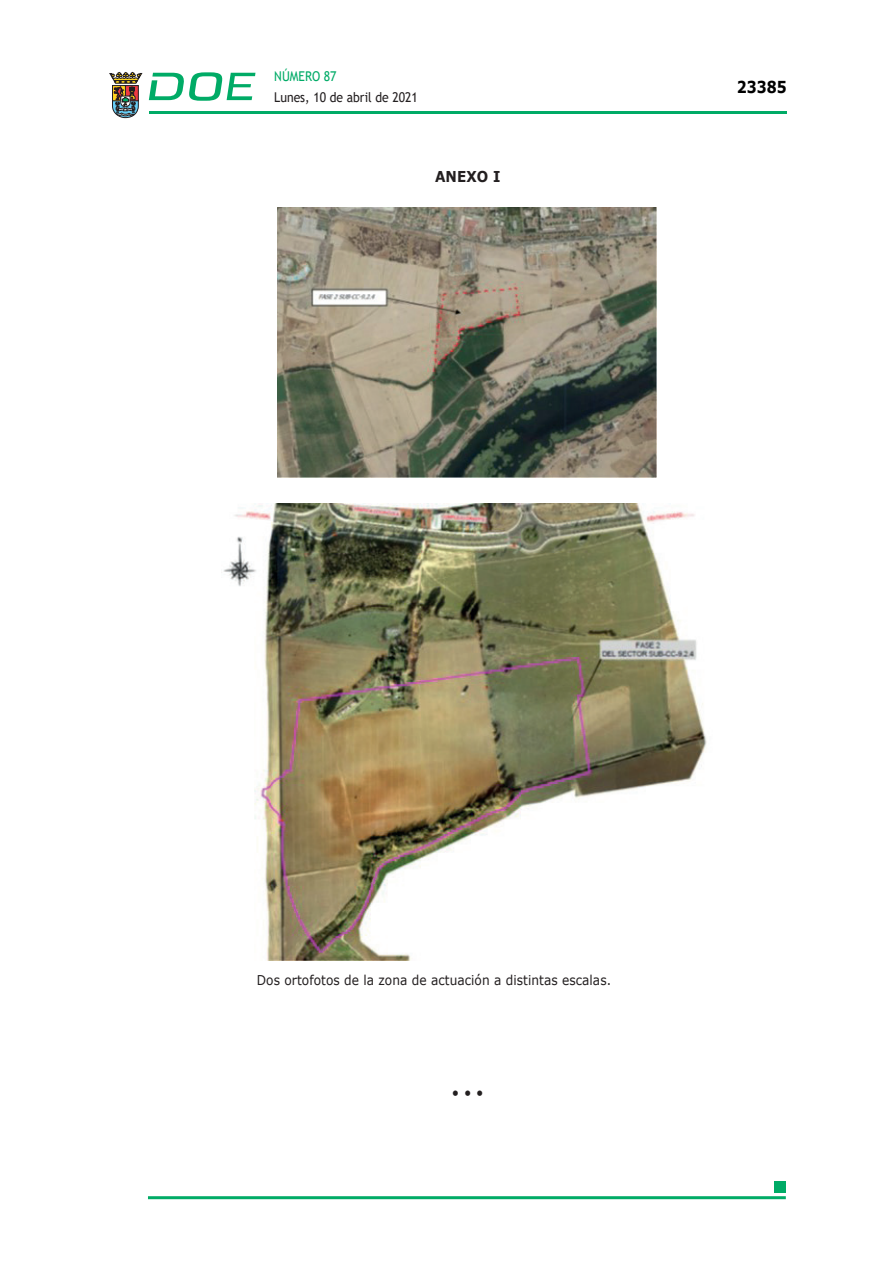
<style>
.page{position:relative;width:893px;height:1263px;background:#fff}
.page>*{position:absolute;margin:0;border:0;box-sizing:border-box;transform-origin:0 0}
.t1{font:700 16.5px "Verdana";color:#000;scale:.85 1}
.CUERPO_DE_TEXTO{font:700 15px "Verdana";letter-spacing:.005em;color:#231f20;scale:.9 1}
.CUERPO_DE_TEXTO-2{font:15px "Verdana";color:#231f20;scale:.9 1}
.CUERPO_DE_TEXTO-3{font:13.5px "Verdana";letter-spacing:.005em;color:#231f20;scale:.9 1}
.t2{font:13.5px "Trebuchet MS";color:#231f20;scale:.9 1}
.t3{font:13.5px "Trebuchet MS";color:#00ab67;scale:.9 1}
</style>
<div class="page">
<hr style="left:149px;top:111px;width:638px;height:3px;background:#00ab66">
<svg style="left:109px;top:72px;width:33px;height:46px"></svg>
<svg style="left:149px;top:72px;width:106px;height:29px"></svg>
<hr style="left:148px;top:1196px;width:638px;height:3px;background:#00ab66">
<div style="left:775px;top:1181px;width:11px;height:11px;background:#00ab66"></div>
<img style="left:277px;top:207px;width:380px;height:270px">
<img style="left:223px;top:504px;width:484px;height:456px">
<p class="t3" style="left:274px;top:67px;width:71px">NÚMERO 87</p>
<p class="t2" style="left:274px;top:88px;width:161px">Lunes, 10 de abril de 2021</p>
<p class="CUERPO_DE_TEXTO" style="left:435px;top:165px;width:74px">ANEXO I</p>
<p class="t1" style="left:737px;top:75px;width:60px">23385</p>
<p class="CUERPO_DE_TEXTO-3" style="left:257px;top:971px;width:395px">Dos ortofotos de la zona de actuación a distintas escalas.</p>
<p class="CUERPO_DE_TEXTO-2" style="left:452px;top:1082px;width:37px">• • •</p>
</div>
